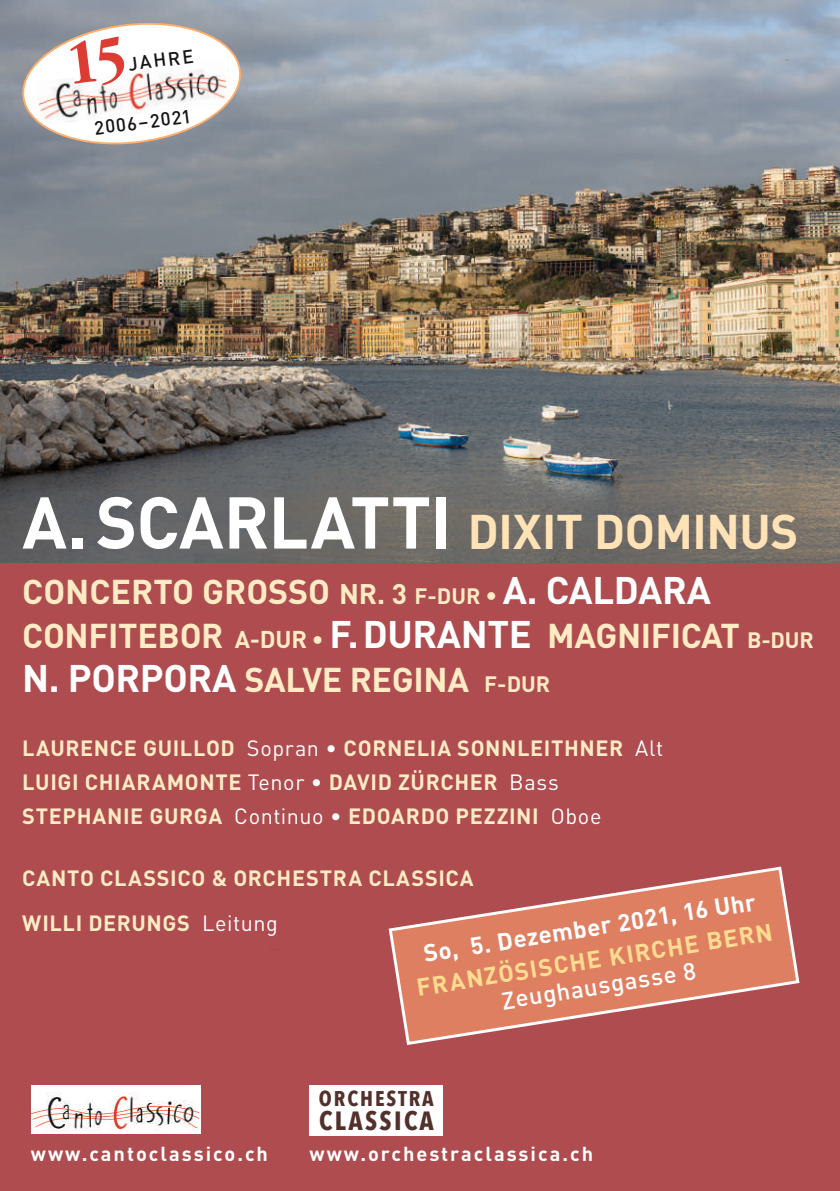
<style>
.page{position:relative;width:840px;height:1191px;background:#fff}
.page>*{position:absolute;margin:0;border:0;box-sizing:border-box;transform-origin:0 0}
.t1{font:700 48px "DIN";letter-spacing:-.005em;color:#ffe2b6}
.t2{font:700 34px/44px "DIN";letter-spacing:-.01em;color:#ffebc4}
.t3{font:700 26.4px "Avenir Next Condensed";letter-spacing:.09em;color:#52302c}
.t4{font:700 24px "DIN";color:#fff}
.t5{font:700 24px "DIN";color:#ffdc8f}
.t6{font:500 24px "DIN";color:#fff}
.t7{font:700 21.8px/33.8px "DIN";letter-spacing:.03em;color:#ffebc4}
.t8{font:700 21.2px "Avenir Next Condensed";letter-spacing:.09em;color:#52302c}
.t9{font:700 20px "DIN";letter-spacing:.1em;color:#fff}
.t10{font:500 18.8px "DIN";color:#131413}
.s1{font-size:72px;color:#fff}
.s2{font-size:28px}
.s3{font-size:22px}
.s4{font-size:24px}
.s5{font-size:38px;color:#fff}
.s6{font-weight:400;color:#fff}
</style>
<div class="page">
<div style="left:0;top:544px;width:839px;height:647px;background:#ae4c4f"></div>
<img style="left:0;top:0;width:839px;height:563px">
<div style="left:31px;top:1085px;width:169px;height:49px;background:#fff"></div>
<img style="left:31px;top:1092px;width:167px;height:40px">
<div style="left:309px;top:1085px;width:134px;height:50px;background:#fff"></div>
<svg style="left:388px;top:866px;width:412px;height:179px"></svg>
<svg style="left:19px;top:18px;width:225px;height:131px"></svg>
<p class="t10" style="left:127px;top:52px;width:67px;rotate:-7deg">JAHRE</p>
<p class="t10" style="left:93px;top:116px;width:99px;rotate:-7deg">2006 – 2021</p>
<h1 class="t1" style="left:22px;top:500px;width:777px"><span class="s1">A.SCARLATTI</span> DIXIT DOMINUS</h1>
<h2 class="t2" style="left:22px;top:568px;width:792px">CONCERTO GROSSO <span class="s2">NR. 3</span> <span class="s3">F-DUR</span> <span class="s4">•</span> <span class="s5">A. CALDARA<br></span>CONFITEBOR <span class="s4">A-DUR •</span> <span class="s5">F.DURANTE</span> MAGNIFICAT <span class="s3">B-DUR<br></span><span class="s5">N. PORPORA</span> SALVE REGINA <span class="s3">F-DUR</span></h2>
<p class="t7" style="left:22px;top:730px;width:642px">LAURENCE GUILLOD <span class="s6">Sopran •</span> CORNELIA SONNLEITHNER <span class="s6">Alt<br></span>LUIGI CHIARAMONTE <span class="s6">Tenor •</span> DAVID ZÜRCHER <span class="s6">Bass<br></span>STEPHANIE GURGA <span class="s6">Continuo •</span> EDOARDO PEZZINI <span class="s6">Oboe</span></p>
<p class="t7" style="left:22px;top:855px;width:452px;line-height:44.6px">CANTO CLASSICO &amp; ORCHESTRA CLASSICA<br>WILLI DERUNGS <span class="s6">Leitung</span></p>
<p class="t4" style="left:421px;top:938px;width:337px;rotate:-9deg">So, 5. Dezember 2021, 16 Uhr</p>
<p class="t5" style="left:414px;top:972px;width:361px;rotate:-9deg">FRANZÖSISCHE KIRCHE BERN</p>
<p class="t6" style="left:499px;top:986px;width:198px;rotate:-9deg">Zeughausgasse 8</p>
<p class="t8" style="left:319px;top:1085px;width:116px">ORCHESTRA</p>
<p class="t3" style="left:319px;top:1104px;width:116px">CLASSICA</p>
<p class="t9" style="left:31px;top:1141px;width:238px">www.cantoclassico.ch</p>
<p class="t9" style="left:309px;top:1141px;width:285px">www.orchestraclassica.ch</p>
</div>
